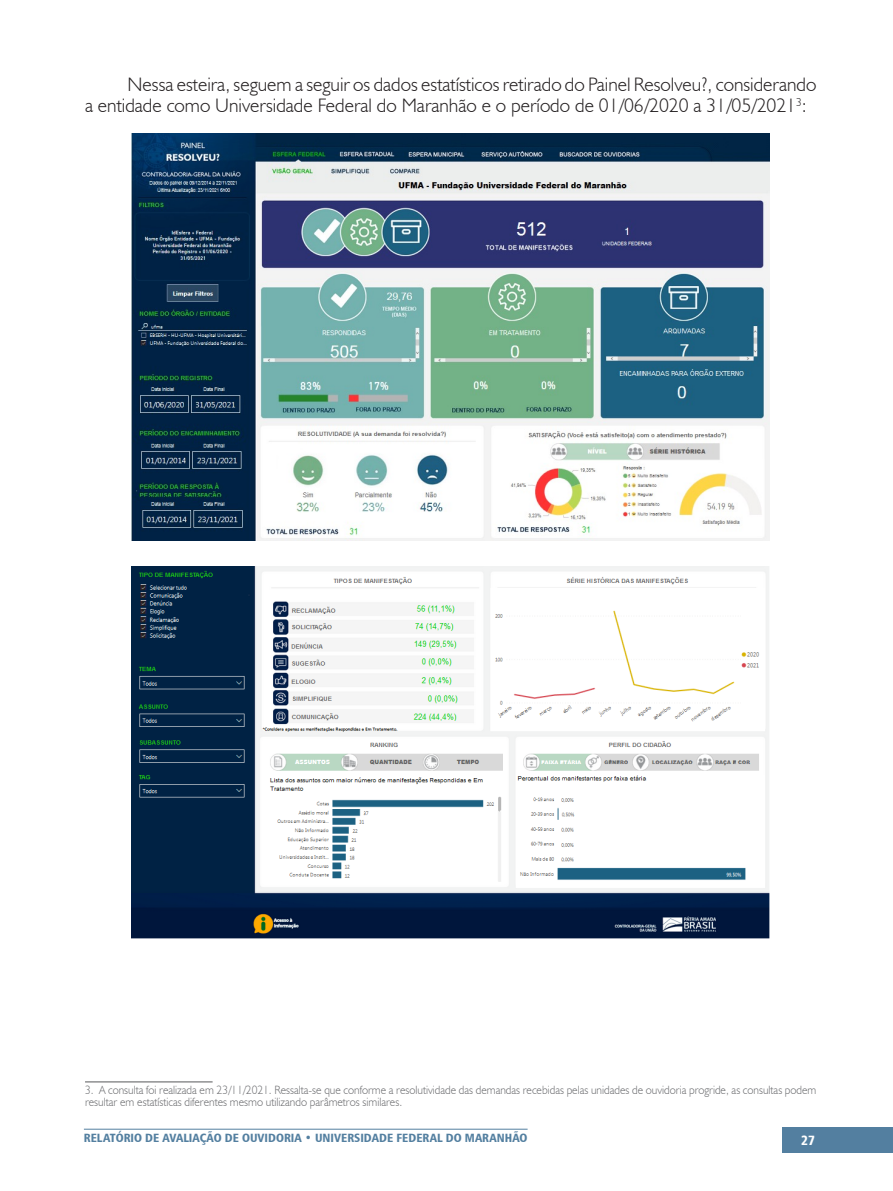
<style>
.page{position:relative;width:893px;height:1191px;background:#fff}
.page>*{position:absolute;margin:0;border:0;box-sizing:border-box;transform-origin:0 0}
._07__TEXTO_CORRENTE{font:300 19.5px/21px "Humanist 521 BT";color:#231f20}
.t1{font:13.5px "Humanist 777 BT Black Condensed B";color:#fff}
._11__NOTA_DE_RODAPÉ{font:300 12px/12px "Humanist 521 BT";color:#6c6d70;scale:.95 1}
.t2{font:12px "Humanist 777 BT Black Condensed B";color:#537fa0}
</style>
<div class="page">
<hr style="left:84px;top:1128px;width:444px;height:1px;background:#537fa0">
<div style="left:782px;top:1127px;width:111px;height:25px;background:#537fa0"></div>
<hr style="left:85px;top:1081px;width:128px;height:1px;background:#57585a">
<img style="left:132px;top:133px;width:637px;height:407px">
<img style="left:132px;top:566px;width:637px;height:372px">
<p class="_07__TEXTO_CORRENTE" style="left:85px;top:74px;width:733px;text-indent:43px">Nessa esteira, seguem a seguir os dados estatísticos retirado do Painel Resolveu?, considerando a entidade como Universidade Federal do Maranhão e o período de 01/06/2020 a 31/05/2021<sup>3</sup>:</p>
<p class="_11__NOTA_DE_RODAPÉ" style="left:85px;top:1083px;width:771px">3. A consulta foi realizada em 23/11/2021. Ressalta-se que conforme a resolutividade das demandas recebidas pelas unidades de ouvidoria progride, as consultas podem resultar em estatísticas diferentes mesmo utilizando parâmetros similares.</p>
<p class="t2" style="left:84px;top:1130px;width:445px">RELATÓRIO DE AVALIAÇÃO DE OUVIDORIA • UNIVERSIDADE FEDERAL DO MARANHÃO</p>
<p class="t1" style="left:801px;top:1132px;width:16px">27</p>
</div>
